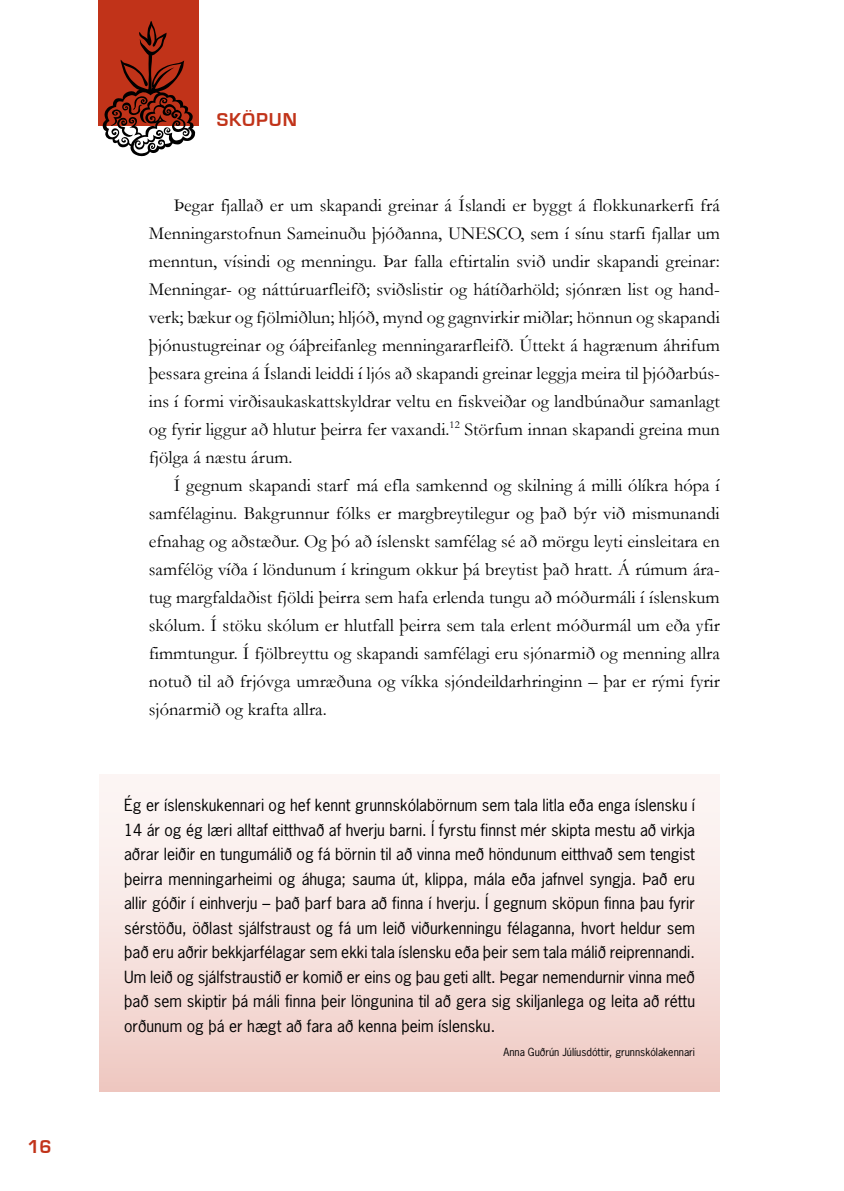
<style>
.page{position:relative;width:844px;height:1191px;background:#fff}
.page>*{position:absolute;margin:0;border:0;box-sizing:border-box;transform-origin:0 0}
.t1{font:700 19.25px "Eurostile";letter-spacing:.05em;color:#c13319}
.t2{font:18.38px/28px "Garamond";color:#000;text-align:justify}
.t3{font:15.75px/24.5px "News Gothic Std";color:#000;text-align:justify}
.t4{font:10.5px "News Gothic Std";color:#000}
</style>
<div class="page">
<div style="left:98px;top:0;width:100px;height:126px;background:#c13319"></div>
<svg style="left:103px;top:21px;width:92px;height:135px"></svg>
<div style="left:99px;top:774px;width:620px;height:317px;background:linear-gradient(to bottom,#fefbfa,#efcbc5)"></div>
<p class="t1" style="left:27px;top:1136px;width:26px">16</p>
<p class="t1" style="left:217px;top:109px;width:82px">SKÖPUN</p>
<p class="t2" style="left:149px;top:190px;width:572px;text-indent:25px">Þegar fjallað er um skapandi greinar á Íslandi er byggt á flokkunarkerfi frá Menningarstofnun Sameinuðu þjóðanna, UNESCO, sem í sínu starfi fjallar um menntun, vísindi og menningu. Þar falla eftirtalin svið undir skapandi greinar:<br>Menningar- og náttúruarfleifð; sviðslistir og hátíðarhöld; sjónræn list og hand&shy;verk; bækur og fjölmiðlun; hljóð, mynd og gagnvirkir miðlar; hönnun og skapandi þjónustugreinar og óáþreifanleg menningararfleifð. Úttekt á hagrænum áhrifum þessara greina á Íslandi leiddi í ljós að skapandi greinar leggja meira til þjóðarbús&shy;ins í formi virðisaukaskattskyldrar veltu en fiskveiðar og landbúnaður samanlagt og fyrir liggur að hlutur þeirra fer vaxandi. <sup>12</sup> Störfum innan skapandi greina mun fjölga á næstu árum.</p>
<p class="t2" style="left:149px;top:470px;width:572px;text-indent:25px">Í gegnum skapandi starf má efla samkennd og skilning á milli ólíkra hópa í samfélaginu. Bakgrunnur fólks er margbreytilegur og það býr við mismunandi efnahag og aðstæður. Og þó að íslenskt samfélag sé að mörgu leyti einsleitara en samfélög víða í löndunum í kringum okkur þá breytist það hratt. Á rúmum ára&shy;tug margfaldaðist fjöldi þeirra sem hafa erlenda tungu að móðurmáli í íslenskum skólum. Í stöku skólum er hlutfall þeirra sem tala erlent móðurmál um eða yfir fimmtungur. Í fjölbreyttu og skapandi samfélagi eru sjónarmið og menning allra notuð til að frjóvga umræðuna og víkka sjóndeildarhringinn – þar er rými fyrir sjónarmið og krafta allra.</p>
<p class="t3" style="left:124px;top:793px;width:572px">Ég er íslenskukennari og hef kennt grunnskólabörnum sem tala litla eða enga íslensku í 14 ár og ég læri alltaf eitthvað af hverju barni. Í fyrstu finnst mér skipta mestu að virkja aðrar leiðir en tungumálið og fá börnin til að vinna með höndunum eitthvað sem tengist þeirra menningarheimi og áhuga; sauma út, klippa, mála eða jafnvel syngja. Það eru allir góðir í einhverju – það þarf bara að finna í hverju. Í gegnum sköpun finna þau fyrir sérstöðu, öðlast sjálfstraust og fá um leið viðurkenningu félaganna, hvort heldur sem það eru aðrir bekkjarfélagar sem ekki tala íslensku eða þeir sem tala málið reiprennandi.<br>Um leið og sjálfstraustið er komið er eins og þau geti allt. Þegar nemendurnir vinna með það sem skiptir þá máli finna þeir löngunina til að gera sig skiljanlega og leita að réttu orðunum og þá er hægt að fara að kenna þeim íslensku.</p>
<p class="t4" style="left:503px;top:1045px;width:193px">Anna Guðrún Júlíusdóttir, grunnskólakennari</p>
</div>
